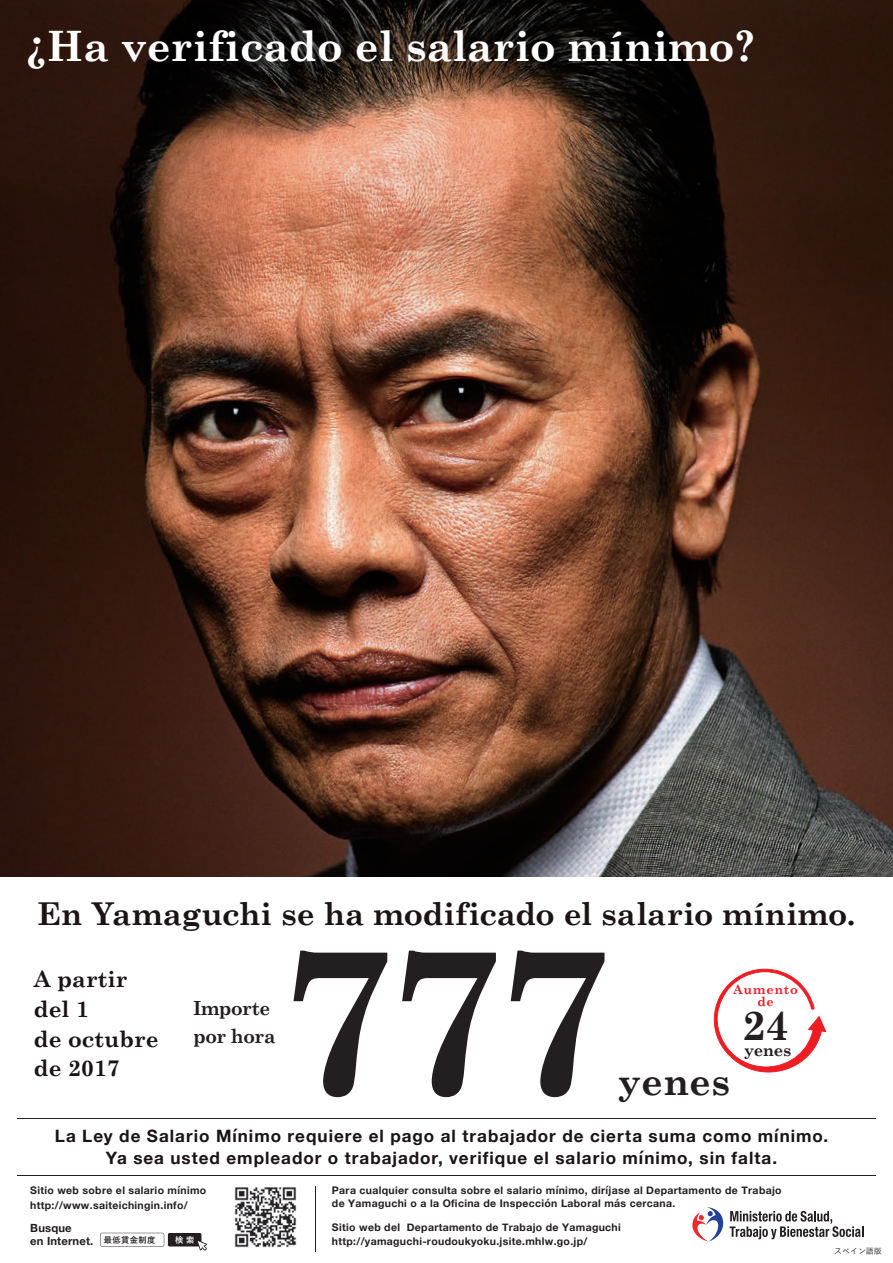
<style>
.page{position:relative;width:893px;height:1263px;background:#fff}
.page>*{position:absolute;margin:0;border:0;box-sizing:border-box;transform-origin:0 0}
.t1{font:700 207.6px "Century Schoolbook";color:#231f20}
.t2{font:700 42px "Century Schoolbook";color:#fff}
.t3{font:700 41.4px "Century Schoolbook";color:#231f20}
.t4{font:700 38.1px "Century Schoolbook";color:#231f20}
.t5{font:700 31.5px "Century Schoolbook";letter-spacing:-.005em;color:#1a1415}
.t6{font:700 22.5px/29.7px "Century Schoolbook";color:#1a1415}
.t7{font:700 19.5px/27.9px "Century Schoolbook";letter-spacing:-.02em;color:#231f20}
.t8{font:700 17.1px/22px "Helvetica Neue";letter-spacing:.06em;color:#1a1415;text-align:center}
.t9{font:700 16.5px "Century Schoolbook";letter-spacing:-.025em;color:#231f20}
.t10{font:700 12.75px/11.7px "Century Schoolbook";letter-spacing:.055em;color:#ee1d23;text-align:center}
.t11{font:700 11.25px/13.4px "Helvetica Neue";letter-spacing:.015em;color:#231f20}
.t12{font:700 10.5px/14.7px "Helvetica Neue";letter-spacing:.03em;color:#231f20}
.t13{font:700 8.4px "Yu Go";color:#fff}
.t14{font:700 8.25px "Yu Go";letter-spacing:.055em;color:#231f20}
.t15{font:7.95px "Koburina Go Std W3";color:#231f20}
</style>
<div class="page">
<img style="left:0;top:0;width:893px;height:877px">
<img style="left:234px;top:1187px;width:63px;height:61px">
<hr style="left:17px;top:1175px;width:859px;height:1px;background:#231f20">
<hr style="left:17px;top:1118px;width:859px;height:1px;background:#231f20">
<hr style="left:315px;top:1186px;width:1px;height:65px;background:#231f20">
<svg style="left:714px;top:969px;width:112px;height:103px"></svg>
<svg style="left:692px;top:1207px;width:31px;height:34px"></svg>
<svg style="left:730px;top:1211px;width:133px;height:28px"></svg>
<svg style="left:100px;top:1233px;width:64px;height:14px"></svg>
<div style="left:168px;top:1233px;width:33px;height:13px;background:#231f20;border-radius:2px"></div>
<svg style="left:197px;top:1240px;width:10px;height:10px"></svg>
<h2 class="t2" style="left:26px;top:21px;width:731px">¿Ha verificado el salario mínimo?</h2>
<h3 class="t5" style="left:37px;top:894px;width:820px">En Yamaguchi se ha modificado el salario mínimo.</h3>
<h1 class="t1" style="left:277px;top:893px;width:338px">777</h1>
<h3 class="t6" style="left:34px;top:964px;width:127px">A partir del 1<br>de octubre de 2017</h3>
<p class="t10" style="left:733px;top:984px;width:67px">Aumento de</p>
<h3 class="t7" style="left:193px;top:993px;width:84px">Importe por hora</h3>
<h3 class="t3" style="left:742px;top:1000px;width:48px">24</h3>
<h3 class="t9" style="left:744px;top:1040px;width:49px">yenes</h3>
<h3 class="t4" style="left:618px;top:1058px;width:114px">yenes</h3>
<h3 class="t8" style="left:55px;top:1125px;width:775px">La Ley de Salario Mínimo requiere el pago al trabajador de cierta suma como mínimo.<br>Ya sea usted empleador o trabajador, verifique el salario mínimo, sin falta.</h3>
<p class="t12" style="left:30px;top:1183px;width:178px">Sitio web sobre el salario mínimo http://www.saiteichingin.info/</p>
<p class="t11" style="left:30px;top:1221px;width:64px">Busque<br>en Internet.</p>
<p class="t14" style="left:104px;top:1235px;width:53px">最低賃金制度</p>
<p class="t13" style="left:175px;top:1235px;width:21px">検 索</p>
<p class="t12" style="left:332px;top:1184px;width:451px;line-height:12.5px">Para cualquier consulta sobre el salario mínimo, diríjase al Departamento de Trabajo de Yamaguchi o a la Oficina de Inspección Laboral más cercana.</p>
<p class="t12" style="left:332px;top:1221px;width:290px;line-height:13.8px">Sitio web del Departamento de Trabajo de Yamaguchi http://yamaguchi-roudoukyoku.jsite.mhlw.go.jp/</p>
<p class="t15" style="left:834px;top:1245px;width:49px">スペイン語版</p>
</div>
